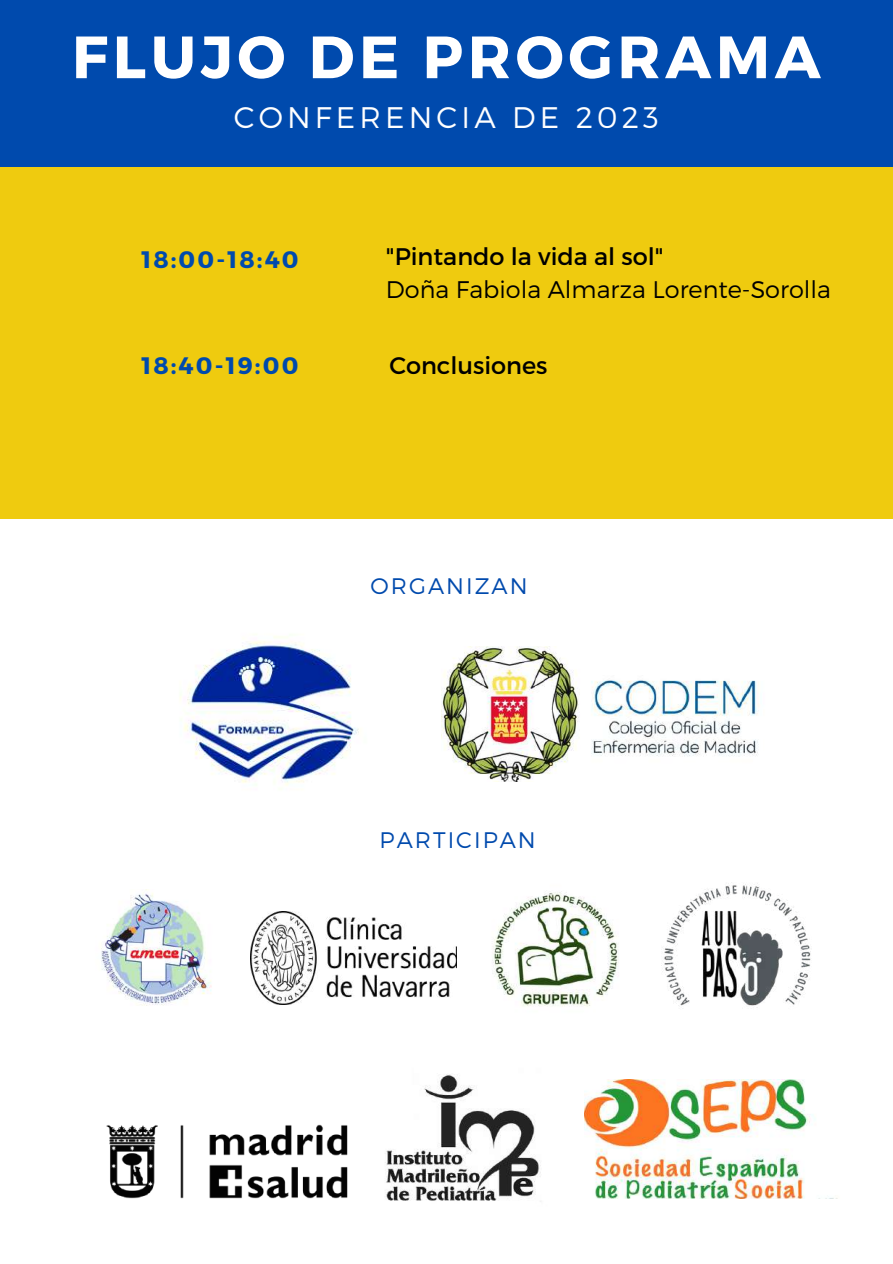
<style>
.page{position:relative;width:893px;height:1264px;background:#fff}
.page>*{position:absolute;margin:0;border:0;box-sizing:border-box;transform-origin:0 0}
.t1{font:700 59.55px "Montserrat";letter-spacing:.08em;color:#fff}
.t2{font:300 29.7px "Montserrat";letter-spacing:.14em;color:#fff}
.t3{font:24px "Montserrat";color:#000}
.t4{font:300 24px "Montserrat";color:#000}
.t5{font:700 23.85px "Montserrat";letter-spacing:.09em;color:#004aad}
.t6{font:300 22.5px "Montserrat";letter-spacing:.09em;color:#004aad}
</style>
<div class="page">
<div style="left:0;top:0;width:892px;height:1262px;background:#efcb0f"></div>
<div style="left:0;top:0;width:892px;height:166px;background:#004aad"></div>
<div style="left:0;top:518px;width:892px;height:744px;background:#fff"></div>
<img style="left:101px;top:889px;width:111px;height:117px">
<img style="left:442px;top:647px;width:317px;height:135px">
<img style="left:250px;top:911px;width:207px;height:93px">
<img style="left:492px;top:892px;width:127px;height:115px">
<img style="left:661px;top:882px;width:150px;height:126px">
<img style="left:584px;top:1079px;width:229px;height:119px">
<img style="left:385px;top:1074px;width:156px;height:128px">
<img style="left:180px;top:636px;width:179px;height:150px">
<img style="left:106px;top:1124px;width:242px;height:75px">
<h1 class="t1" style="left:72px;top:18px;width:750px">FLUJO DE PROGRAMA</h1>
<p class="t2" style="left:234px;top:98px;width:426px">CONFERENCIA DE 2023</p>
<p class="t5" style="left:141px;top:244px;width:159px">18:00-18:40</p>
<p class="t3" style="left:386px;top:241px;width:279px">"Pintando la vida al sol"</p>
<p class="t4" style="left:386px;top:273px;width:446px">Doña Fabiola Almarza Lorente-Sorolla</p>
<p class="t5" style="left:141px;top:350px;width:158px">18:40-19:00</p>
<p class="t3" style="left:389px;top:349px;width:160px">Conclusiones</p>
<p class="t6" style="left:370px;top:571px;width:158px">ORGANIZAN</p>
<p class="t6" style="left:379px;top:825px;width:158px">PARTICIPAN</p>
</div>
